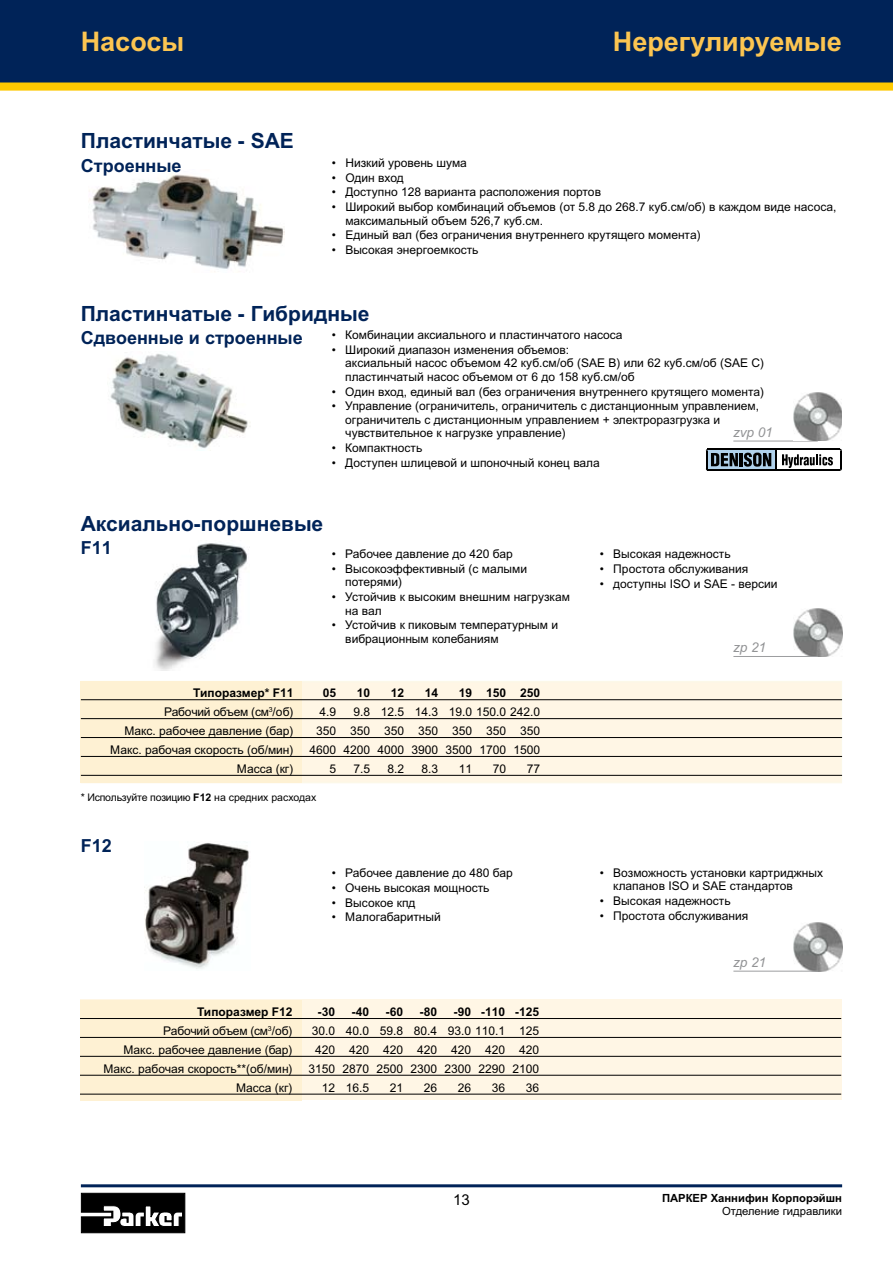
<style>
.page{position:relative;width:893px;height:1263px;background:#fff}
.page>*{position:absolute;margin:0;border:0;box-sizing:border-box;transform-origin:0 0}
.t1{font:700 27px "Arial Cyr";color:#fcc551}
.t2{font:700 21px "Arial Cyr";color:#002358}
.t3{font:700 18px "Arial Cyr";color:#002358}
.t4{font:15px "Arial Cyr";color:#000}
.t5{font:13.5px "Arial Cyr MT Inclined";color:#929395}
.t6{font:12px/13.5px "Arial Cyr";color:#000}
.t7{font:12px "Arial Cyr";letter-spacing:-.02em;color:#000}
.t8{font:700 12px "Arial Cyr";color:#000}
.t9{font:700 11.25px "Arial Cyr";color:#000}
.t10{font:11.25px "Arial Cyr";color:#000}
.t11{font:10.5px "Arial Cyr";letter-spacing:-.02em;color:#000}
.s1{font-weight:700}
</style>
<div class="page">
<svg style="left:0;top:0;width:893px;height:91px;background:#173250"></svg>
<svg style="left:81px;top:1193px;width:104px;height:40px"></svg>
<hr style="left:81px;top:1184px;width:761px;height:3px;background:#002358">
<div style="left:81px;top:1000px;width:761px;height:100px;background:#fff6e5"></div>
<div style="left:81px;top:1000px;width:221px;height:100px;background:#fef1d3"></div>
<div style="left:82px;top:682px;width:759px;height:100px;background:#fff6e5"></div>
<div style="left:81px;top:681px;width:761px;height:102px;border:2px solid #fcf8e8"></div>
<div style="left:81px;top:681px;width:221px;height:101px;background:#fef1d3"></div>
<img style="left:89px;top:174px;width:195px;height:98px">
<img style="left:110px;top:354px;width:141px;height:95px">
<div style="left:707px;top:450px;width:68px;height:19px;background:#b1d2ec"></div>
<hr style="left:708px;top:449px;width:132px;height:1px;background:#000">
<hr style="left:708px;top:469px;width:132px;height:2px;background:#000">
<svg style="left:840px;top:449px;width:2px;height:22px"></svg>
<svg style="left:706px;top:449px;width:32px;height:22px"></svg>
<hr style="left:739px;top:453px;width:4px;height:13px;background:#000">
<svg style="left:782px;top:454px;width:51px;height:14px"></svg>
<svg style="left:744px;top:450px;width:32px;height:19px"></svg>
<hr style="left:733px;top:441px;width:85px;height:1px;background:#9c9d9f">
<img style="left:793px;top:392px;width:49px;height:49px">
<img style="left:154px;top:543px;width:93px;height:128px">
<img style="left:145px;top:843px;width:104px;height:126px">
<hr style="left:81px;top:699px;width:761px;height:1px;background:#000">
<hr style="left:81px;top:718px;width:761px;height:1px;background:#000">
<hr style="left:81px;top:737px;width:761px;height:1px;background:#000">
<hr style="left:81px;top:756px;width:761px;height:1px;background:#000">
<hr style="left:81px;top:775px;width:761px;height:1px;background:#000">
<img style="left:793px;top:608px;width:49px;height:49px">
<hr style="left:733px;top:656px;width:85px;height:1px;background:#9c9d9f">
<img style="left:793px;top:922px;width:49px;height:49px">
<hr style="left:733px;top:971px;width:85px;height:1px;background:#9c9d9f">
<hr style="left:80px;top:1018px;width:761px;height:1px;background:#000">
<hr style="left:80px;top:1037px;width:761px;height:1px;background:#000">
<hr style="left:80px;top:1056px;width:761px;height:1px;background:#000">
<hr style="left:80px;top:1075px;width:761px;height:1px;background:#000">
<hr style="left:80px;top:1094px;width:761px;height:1px;background:#000">
<h1 class="t1" style="left:81px;top:26px;width:105px">Насосы</h1>
<h1 class="t1" style="left:613px;top:26px;width:231px">Нерегулируемые</h1>
<h2 class="t2" style="left:81px;top:129px;width:215px">Пластинчатые - SAE</h2>
<h3 class="t3" style="left:81px;top:155px;width:102px">Строенные</h3>
<p class="t6" style="left:332px;top:156px;width:137px">• Низкий уровень шума</p>
<p class="t6" style="left:332px;top:171px;width:73px">• Один вход</p>
<p class="t6" style="left:332px;top:185px;width:271px">• Доступно 128 варианта расположения портов</p>
<p class="t6" style="left:345px;top:200px;width:493px;text-indent:-14px">• Широкий выбор комбинаций объемов (от 5.8 до 268.7 куб.см/об) в каждом виде насоса, максимальный объем 526,7 куб.см.</p>
<p class="t6" style="left:332px;top:228px;width:370px">• Единый вал (без ограничения внутреннего крутящего момента)</p>
<p class="t6" style="left:332px;top:243px;width:148px">• Высокая энергоемкость</p>
<h2 class="t2" style="left:81px;top:301px;width:290px">Пластинчатые - Гибридные</h2>
<h3 class="t3" style="left:81px;top:327px;width:223px">Сдвоенные и строенные</h3>
<p class="t6" style="left:332px;top:328px;width:292px">• Комбинации аксиального и пластинчатого насоса</p>
<p class="t6" style="left:345px;top:343px;width:420px;text-indent:-13px">• Широкий диапазон изменения объемов:<br>аксиальный насос объемом 42 куб.см/об (SAE B) или 62 куб.см/об (SAE C) пластинчатый насос объемом от 6 до 158 куб.см/об</p>
<p class="t6" style="left:332px;top:385px;width:434px">• Один вход, единый вал (без ограничения внутреннего крутящего момента)</p>
<p class="t6" style="left:345px;top:399px;width:415px;text-indent:-14px">• Управление (ограничитель, ограничитель с дистанционным управлением, ограничитель с дистанционным управлением + электроразгрузка и чувствительное к нагрузке управление)</p>
<p class="t6" style="left:332px;top:441px;width:92px">• Компактность</p>
<p class="t6" style="left:332px;top:456px;width:270px">• Доступен шлицевой и шпоночный конец вала</p>
<p class="t5" style="left:733px;top:424px;width:41px">zvp 01</p>
<h2 class="t2" style="left:81px;top:512px;width:244px">Аксиально-поршневые</h2>
<h3 class="t3" style="left:81px;top:538px;width:33px">F11</h3>
<p class="t6" style="left:332px;top:547px;width:183px">• Рабочее давление до 420 бар</p>
<p class="t6" style="left:345px;top:562px;width:183px;text-indent:-14px">• Высокоэффективный (с малыми потерями)</p>
<p class="t6" style="left:345px;top:590px;width:226px;text-indent:-14px">• Устойчив к высоким внешним нагрузкам на вал</p>
<p class="t6" style="left:345px;top:618px;width:214px;text-indent:-14px">• Устойчив к пиковым температурным и вибрационным колебаниям</p>
<p class="t8" style="left:193px;top:686px;width:102px">Типоразмер* F11</p>
<p class="t8" style="left:323px;top:686px;width:15px">05</p>
<p class="t8" style="left:357px;top:686px;width:15px">10</p>
<p class="t8" style="left:391px;top:686px;width:15px">12</p>
<p class="t8" style="left:425px;top:686px;width:15px">14</p>
<p class="t8" style="left:459px;top:686px;width:83px">19 150 250</p>
<p class="t7" style="left:164px;top:705px;width:147px">Рабочий объем (см<sup>3</sup>/об) 4</p>
<p class="t6" style="left:326px;top:705px;width:12px">.9</p>
<p class="t6" style="left:353px;top:705px;width:188px">9.8 12.5 14.3 19.0 150.0 242.0</p>
<p class="t6" style="left:124px;top:724px;width:417px">Макс. рабочее давление (бар) 350 350 350 350 350 350 350</p>
<p class="t6" style="left:110px;top:743px;width:431px">Макс. рабочая скорость (об/мин) 4600 4200 4000 3900 3500 1700 1500</p>
<p class="t6" style="left:237px;top:762px;width:58px">Масса (кг)</p>
<p class="t6" style="left:329px;top:762px;width:8px">5</p>
<p class="t6" style="left:353px;top:762px;width:18px">7.5</p>
<p class="t6" style="left:387px;top:762px;width:18px">8.2</p>
<p class="t6" style="left:421px;top:762px;width:15px">8.3</p>
<p class="t6" style="left:459px;top:762px;width:15px">11</p>
<p class="t6" style="left:493px;top:762px;width:15px">70</p>
<p class="t6" style="left:527px;top:762px;width:15px">77</p>
<p class="t11" style="left:81px;top:792px;width:237px">* Используйте позицию <span class="s1">F12</span> на средних расходах</p>
<h3 class="t3" style="left:81px;top:835px;width:33px">F12</h3>
<p class="t6" style="left:332px;top:866px;width:183px">• Рабочее давление до 480 бар</p>
<p class="t6" style="left:332px;top:881px;width:159px">• Очень высокая мощность</p>
<p class="t6" style="left:332px;top:895px;width:85px">• Высокое кпд</p>
<p class="t6" style="left:332px;top:910px;width:111px">• Малогабаритный</p>
<p class="t8" style="left:197px;top:1005px;width:97px">Типоразмер F12</p>
<p class="t8" style="left:318px;top:1005px;width:19px">-30</p>
<p class="t8" style="left:352px;top:1005px;width:19px">-40</p>
<p class="t8" style="left:386px;top:1005px;width:19px">-60</p>
<p class="t8" style="left:420px;top:1005px;width:19px">-80</p>
<p class="t8" style="left:454px;top:1005px;width:87px">-90 -110 -125</p>
<p class="t7" style="left:163px;top:1024px;width:378px">Рабочий объем (см<sup>3</sup>/об) 30.0 40.0 59.8 80.4 93.0 110.1 125</p>
<p class="t6" style="left:123px;top:1043px;width:417px">Макс. рабочее давление (бар) 420 420 420 420 420 420 420</p>
<p class="t6" style="left:103px;top:1062px;width:437px">Макс. рабочая скорость**(об/мин) 3 150 2870 2500 2300 2300 2290 2100</p>
<p class="t6" style="left:236px;top:1081px;width:58px">Масса (кг)</p>
<p class="t6" style="left:322px;top:1081px;width:49px">12 16.5</p>
<p class="t6" style="left:390px;top:1081px;width:15px">21</p>
<p class="t6" style="left:424px;top:1081px;width:15px">26</p>
<p class="t6" style="left:458px;top:1081px;width:83px">26 36 36</p>
<p class="t6" style="left:600px;top:547px;width:132px">• Высокая надежность</p>
<p class="t6" style="left:600px;top:562px;width:150px">• Простота обслуживания</p>
<p class="t6" style="left:600px;top:577px;width:179px">• доступны ISO и SAE - версии</p>
<p class="t5" style="left:733px;top:640px;width:35px">zp 21</p>
<p class="t6" style="left:613px;top:866px;width:211px;text-indent:-13px">• Возможность установки картриджных клапанов ISO и SAE стандартов</p>
<p class="t6" style="left:600px;top:894px;width:132px">• Высокая надежность</p>
<p class="t6" style="left:600px;top:909px;width:150px">• Простота обслуживания</p>
<p class="t5" style="left:733px;top:955px;width:35px">zp 21</p>
<p class="t4" style="left:453px;top:1191px;width:17px">13</p>
<p class="t9" style="left:662px;top:1191px;width:181px">ПАРКЕР Ханнифин Корпорэйшн</p>
<p class="t10" style="left:722px;top:1205px;width:121px">Отделение гидравлики</p>
</div>
